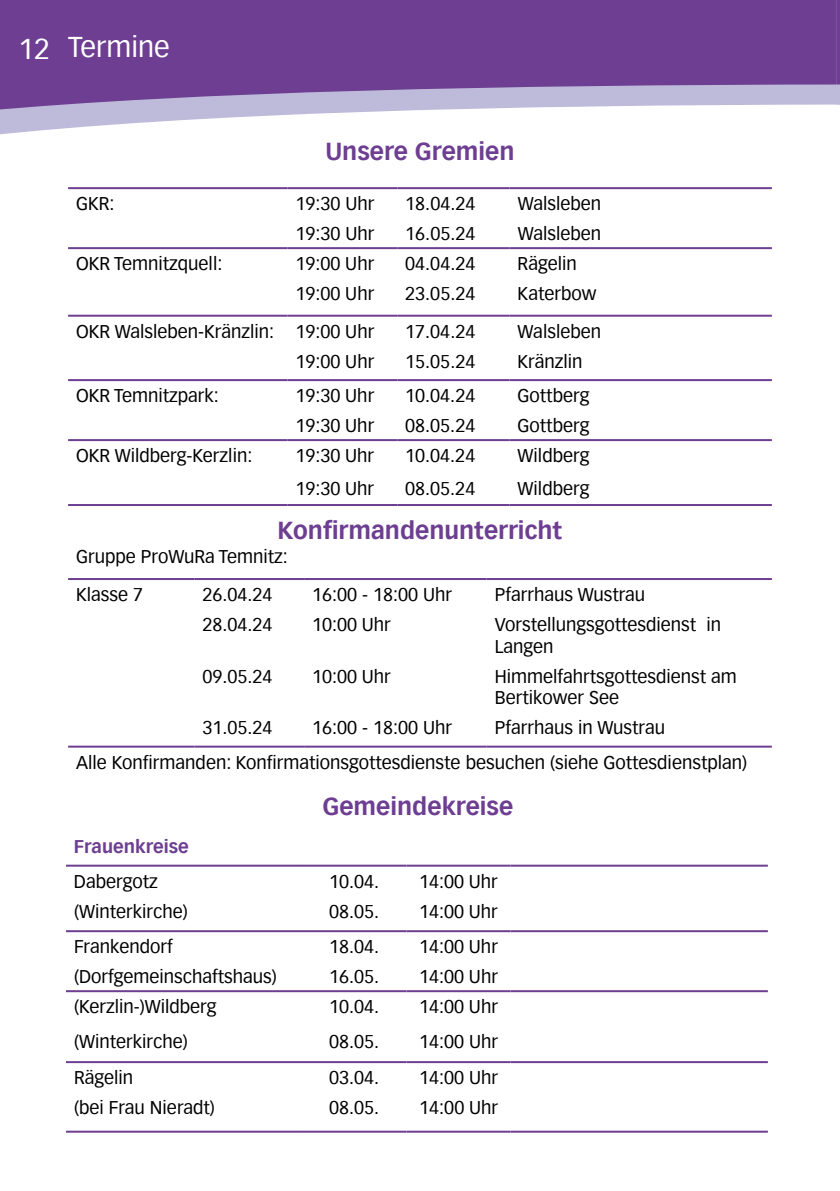
<style>
.page{position:relative;width:840px;height:1191px;background:#fff}
.page>*{position:absolute;margin:0;border:0;box-sizing:border-box;transform-origin:0 0}
.t1{font:28px "Vectora Com";color:#fff}
.t2{font:700 24px "Vectora Com";color:#6d3e91}
.t3{font:18px/21.6px "Vectora Com";color:#000}
.t4{font:700 18px "Vectora Com";color:#6d3e91}
</style>
<div class="page">
<svg style="left:0;top:111px;width:388px;height:24px"></svg>
<svg style="left:0;top:0;width:836px;height:111px;background:#7c549e"></svg>
<svg style="left:836px;top:0;width:3px;height:105px"></svg>
<hr style="left:68px;top:187px;width:219px;height:2px;background:#6d3e91">
<hr style="left:287px;top:187px;width:110px;height:2px;background:#6d3e91">
<hr style="left:397px;top:187px;width:112px;height:2px;background:#6d3e91">
<hr style="left:509px;top:187px;width:262px;height:2px;background:#6d3e91">
<hr style="left:397px;top:247px;width:112px;height:2px;background:#6d3e91">
<hr style="left:509px;top:247px;width:262px;height:2px;background:#6d3e91">
<hr style="left:68px;top:315px;width:219px;height:2px;background:#6d3e91">
<hr style="left:287px;top:315px;width:110px;height:2px;background:#6d3e91">
<hr style="left:397px;top:315px;width:112px;height:2px;background:#6d3e91">
<hr style="left:509px;top:315px;width:262px;height:2px;background:#6d3e91">
<hr style="left:68px;top:379px;width:219px;height:2px;background:#6d3e91">
<hr style="left:397px;top:379px;width:112px;height:2px;background:#6d3e91">
<hr style="left:509px;top:379px;width:262px;height:2px;background:#6d3e91">
<hr style="left:68px;top:439px;width:219px;height:2px;background:#6d3e91">
<hr style="left:287px;top:439px;width:110px;height:2px;background:#6d3e91">
<hr style="left:397px;top:439px;width:112px;height:2px;background:#6d3e91">
<hr style="left:509px;top:439px;width:262px;height:2px;background:#6d3e91">
<hr style="left:397px;top:504px;width:112px;height:2px;background:#6d3e91">
<hr style="left:509px;top:504px;width:262px;height:2px;background:#6d3e91">
<hr style="left:68px;top:504px;width:219px;height:2px;background:#6d3e91">
<hr style="left:68px;top:247px;width:219px;height:2px;background:#6d3e91">
<hr style="left:287px;top:247px;width:110px;height:2px;background:#6d3e91">
<hr style="left:287px;top:379px;width:110px;height:2px;background:#6d3e91">
<hr style="left:287px;top:504px;width:110px;height:2px;background:#6d3e91">
<hr style="left:68px;top:578px;width:126px;height:2px;background:#6d3e91">
<hr style="left:194px;top:578px;width:110px;height:2px;background:#6d3e91">
<hr style="left:304px;top:578px;width:182px;height:2px;background:#6d3e91">
<hr style="left:486px;top:578px;width:285px;height:2px;background:#6d3e91">
<hr style="left:68px;top:745px;width:126px;height:2px;background:#6d3e91">
<hr style="left:304px;top:745px;width:182px;height:2px;background:#6d3e91">
<hr style="left:486px;top:745px;width:285px;height:2px;background:#6d3e91">
<hr style="left:194px;top:745px;width:110px;height:2px;background:#6d3e91">
<hr style="left:66px;top:864px;width:235px;height:2px;background:#6d3e91">
<hr style="left:301px;top:864px;width:105px;height:2px;background:#6d3e91">
<hr style="left:406px;top:864px;width:104px;height:2px;background:#6d3e91">
<hr style="left:510px;top:864px;width:257px;height:2px;background:#6d3e91">
<hr style="left:66px;top:930px;width:235px;height:2px;background:#6d3e91">
<hr style="left:301px;top:930px;width:105px;height:2px;background:#6d3e91">
<hr style="left:406px;top:930px;width:104px;height:2px;background:#6d3e91">
<hr style="left:510px;top:930px;width:257px;height:2px;background:#6d3e91">
<hr style="left:66px;top:990px;width:235px;height:2px;background:#6d3e91">
<hr style="left:301px;top:990px;width:105px;height:2px;background:#6d3e91">
<hr style="left:406px;top:990px;width:104px;height:2px;background:#6d3e91">
<hr style="left:510px;top:990px;width:257px;height:2px;background:#6d3e91">
<hr style="left:66px;top:1061px;width:235px;height:2px;background:#6d3e91">
<hr style="left:301px;top:1061px;width:105px;height:2px;background:#6d3e91">
<hr style="left:406px;top:1061px;width:104px;height:2px;background:#6d3e91">
<hr style="left:510px;top:1061px;width:257px;height:2px;background:#6d3e91">
<hr style="left:66px;top:1130px;width:235px;height:2px;background:#6d3e91">
<hr style="left:301px;top:1130px;width:105px;height:2px;background:#6d3e91">
<hr style="left:406px;top:1130px;width:104px;height:2px;background:#6d3e91">
<hr style="left:510px;top:1130px;width:257px;height:2px;background:#6d3e91">
<h1 class="t1" style="left:18px;top:31px;width:153px">12 Termine</h1>
<h2 class="t2" style="left:325px;top:137px;width:191px">Unsere Gremien</h2>
<p class="t3" style="left:76px;top:193px;width:40px">GKR:</p>
<p class="t3" style="left:295px;top:193px;width:80px">19:30 Uhr</p>
<p class="t3" style="left:405px;top:193px;width:72px">18.04.24</p>
<p class="t3" style="left:517px;top:193px;width:85px">Walsleben</p>
<p class="t3" style="left:295px;top:223px;width:80px">19:30 Uhr</p>
<p class="t3" style="left:405px;top:223px;width:72px">16.05.24</p>
<p class="t3" style="left:517px;top:223px;width:85px">Walsleben</p>
<p class="t3" style="left:76px;top:253px;width:148px">OKR Temnitzquell:</p>
<p class="t3" style="left:295px;top:253px;width:80px">19:00 Uhr</p>
<p class="t3" style="left:405px;top:253px;width:72px">04.04.24</p>
<p class="t3" style="left:517px;top:253px;width:61px">Rägelin</p>
<p class="t3" style="left:295px;top:283px;width:80px">19:00 Uhr</p>
<p class="t3" style="left:405px;top:283px;width:72px">23.05.24</p>
<p class="t3" style="left:517px;top:283px;width:80px">Katerbow</p>
<p class="t3" style="left:76px;top:320px;width:299px">OKR Walsleben-Kränzlin: 19:00 Uhr</p>
<p class="t3" style="left:405px;top:320px;width:72px">17.04.24</p>
<p class="t3" style="left:517px;top:320px;width:85px">Walsleben</p>
<p class="t3" style="left:295px;top:350px;width:80px">19:00 Uhr</p>
<p class="t3" style="left:405px;top:350px;width:72px">15.05.24</p>
<p class="t3" style="left:517px;top:350px;width:66px">Kränzlin</p>
<p class="t3" style="left:76px;top:385px;width:144px">OKR Temnitzpark:</p>
<p class="t3" style="left:295px;top:385px;width:80px">19:30 Uhr</p>
<p class="t3" style="left:405px;top:385px;width:72px">10.04.24</p>
<p class="t3" style="left:517px;top:385px;width:73px">Gottberg</p>
<p class="t3" style="left:295px;top:415px;width:80px">19:30 Uhr</p>
<p class="t3" style="left:405px;top:415px;width:72px">08.05.24</p>
<p class="t3" style="left:517px;top:415px;width:73px">Gottberg</p>
<p class="t3" style="left:76px;top:445px;width:178px">OKR Wildberg-Kerzlin:</p>
<p class="t3" style="left:295px;top:445px;width:80px">19:30 Uhr</p>
<p class="t3" style="left:405px;top:445px;width:72px">10.04.24</p>
<p class="t3" style="left:517px;top:445px;width:73px">Wildberg</p>
<p class="t3" style="left:295px;top:477px;width:80px">19:30 Uhr</p>
<p class="t3" style="left:405px;top:477px;width:72px">08.05.24</p>
<p class="t3" style="left:517px;top:477px;width:73px">Wildberg</p>
<h2 class="t2" style="left:277px;top:515px;width:286px">Konfirmandenunterricht</h2>
<p class="t3" style="left:76px;top:538px;width:213px;line-height:37.6px">Gruppe ProWuRa Temnitz:<br>Klasse 7</p>
<p class="t3" style="left:202px;top:584px;width:72px">26.04.24</p>
<p class="t3" style="left:312px;top:584px;width:141px">16:00 - 18:00 Uhr</p>
<p class="t3" style="left:494px;top:584px;width:152px">Pfarrhaus Wustrau</p>
<p class="t3" style="left:202px;top:614px;width:72px">28.04.24</p>
<p class="t3" style="left:312px;top:614px;width:80px">10:00 Uhr</p>
<p class="t3" style="left:494px;top:614px;width:228px">Vorstellungsgottesdienst in<br>Langen</p>
<p class="t3" style="left:202px;top:665px;width:72px">09.05.24</p>
<p class="t3" style="left:312px;top:665px;width:80px">10:00 Uhr</p>
<p class="t3" style="left:494px;top:665px;width:244px">Himmelfahrtsgottesdienst am<br>Bertikower See</p>
<p class="t3" style="left:202px;top:717px;width:72px">31.05.24</p>
<p class="t3" style="left:312px;top:717px;width:141px">16:00 - 18:00 Uhr</p>
<p class="t3" style="left:76px;top:710px;width:672px;line-height:34.4px;text-indent:418px">Pfarrhaus in Wustrau<br>Alle Konfirmanden: Konfirmationsgottesdienste besuchen (siehe Gottesdienstplan)</p>
<h2 class="t2" style="left:322px;top:791px;width:192px">Gemeindekreise</h2>
<p class="t4" style="left:74px;top:835px;width:116px">Frauenkreise</p>
<p class="t3" style="left:74px;top:870px;width:85px">Dabergotz</p>
<p class="t3" style="left:329px;top:870px;width:52px">10.04.</p>
<p class="t3" style="left:419px;top:870px;width:80px">14:00 Uhr</p>
<p class="t3" style="left:74px;top:900px;width:115px">(Winterkirche)</p>
<p class="t3" style="left:329px;top:900px;width:52px">08.05.</p>
<p class="t3" style="left:419px;top:900px;width:80px">14:00 Uhr</p>
<p class="t3" style="left:74px;top:936px;width:100px">Frankendorf</p>
<p class="t3" style="left:329px;top:936px;width:52px">18.04.</p>
<p class="t3" style="left:419px;top:936px;width:80px">14:00 Uhr</p>
<p class="t3" style="left:74px;top:966px;width:204px">(Dorfgemeinschaftshaus)</p>
<p class="t3" style="left:329px;top:966px;width:52px">16.05.</p>
<p class="t3" style="left:419px;top:966px;width:80px">14:00 Uhr</p>
<p class="t3" style="left:74px;top:996px;width:144px">(Kerzlin-)Wildberg</p>
<p class="t3" style="left:329px;top:996px;width:52px">10.04.</p>
<p class="t3" style="left:419px;top:996px;width:80px">14:00 Uhr</p>
<p class="t3" style="left:74px;top:1030px;width:115px">(Winterkirche)</p>
<p class="t3" style="left:329px;top:1030px;width:52px">08.05.</p>
<p class="t3" style="left:419px;top:1030px;width:80px">14:00 Uhr</p>
<p class="t3" style="left:74px;top:1067px;width:61px">Rägelin</p>
<p class="t3" style="left:329px;top:1067px;width:52px">03.04.</p>
<p class="t3" style="left:419px;top:1067px;width:80px">14:00 Uhr</p>
<p class="t3" style="left:74px;top:1097px;width:142px">(bei Frau Nieradt)</p>
<p class="t3" style="left:329px;top:1097px;width:52px">08.05.</p>
<p class="t3" style="left:419px;top:1097px;width:80px">14:00 Uhr</p>
</div>
